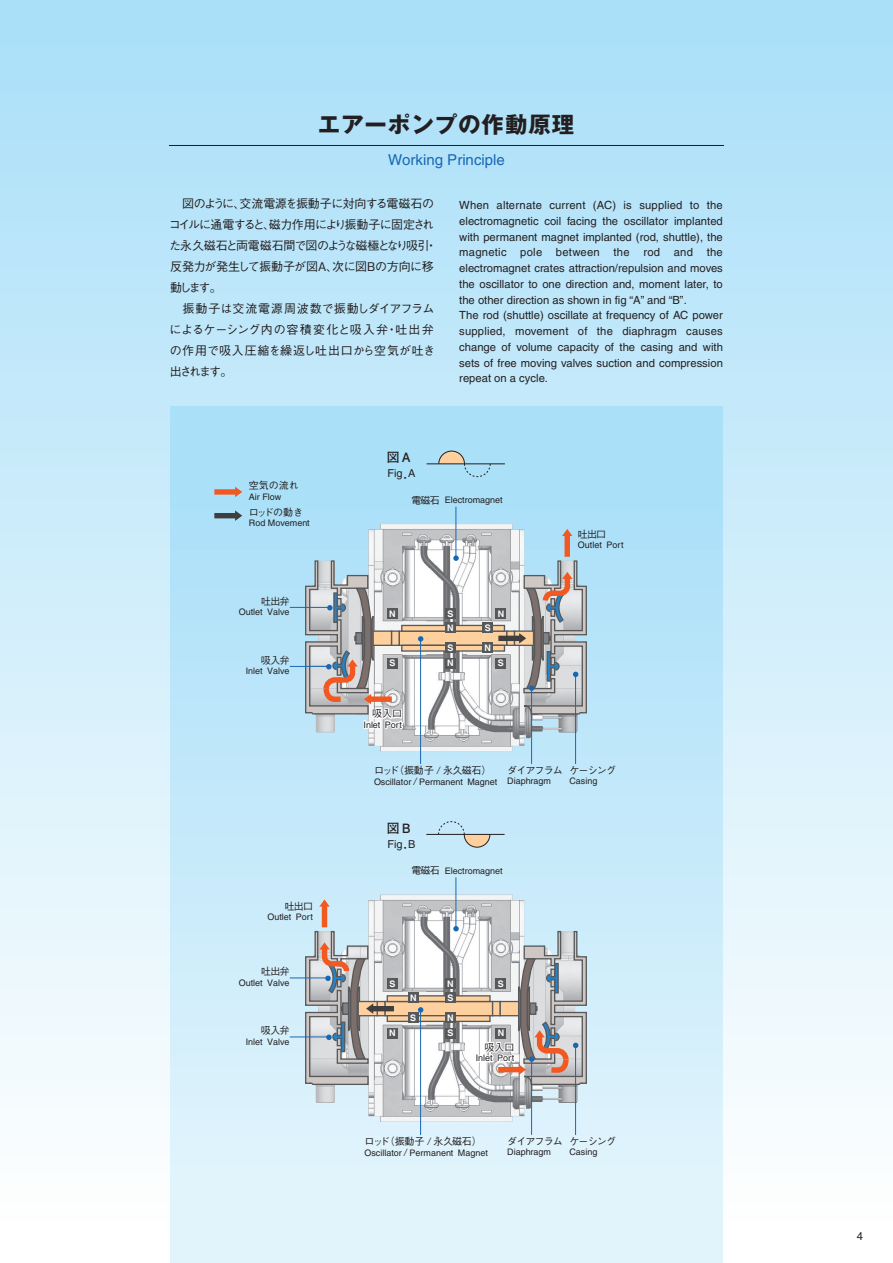
<style>
.page{position:relative;width:893px;height:1263px;background:#fff}
.page>*{position:absolute;margin:0;border:0;box-sizing:border-box;transform-origin:0 0}
.t1{font:700 22.5px "Gothic MB101 Pro";letter-spacing:.04em;color:#231f20}
.t2{font:15px "Helvetica";color:#1768b4}
.t3{font:700 12.9px "Futo Go B101 Pro";color:#231f20}
.t4{font:500 12px/21px "Gothic BBB Pro";letter-spacing:-.04em;color:#231f20}
.t5{font:11.25px/15.8px "Helvetica";color:#231f20}
.t6{font:10.95px "Helvetica";color:#231f20}
.t7{font:500 10.05px "Gothic BBB Pro";letter-spacing:-.085em;color:#231f20}
.t8{font:500 10.05px "Gothic BBB Pro";letter-spacing:-.045em;color:#231f20}
.t9{font:9px "Helvetica";color:#231f20}
.t10{font:700 9px "Helvetica";color:#fff}
.s1{font-family:"Gothic BBB Pro";font-weight:500}
.s2{font-family:"Gothic BBB Pro";font-weight:500;font-size:10.05px}
</style>
<div class="page">
<div style="left:0;top:0;width:893px;height:1263px;background:linear-gradient(to bottom,#a9dff8,#fffffe)"></div>
<div style="left:170px;top:406px;width:553px;height:857px;background:linear-gradient(to bottom,#a6def8,#e6f6fc)"></div>
<img style="left:306px;top:524px;width:280px;height:227px">
<hr style="left:169px;top:145px;width:555px;height:1px;background:#231f20">
<div style="left:399px;top:631px;width:108px;height:14px;background:#fdd09e"></div>
<div style="left:402px;top:625px;width:102px;height:6px;background:#fdd09e"></div>
<div style="left:401px;top:625px;width:104px;height:7px;border:1px solid #57585a"></div>
<div style="left:402px;top:645px;width:102px;height:6px;background:#fdd09e"></div>
<div style="left:401px;top:645px;width:104px;height:7px;border:1px solid #57585a"></div>
<svg style="left:438px;top:450px;width:53px;height:27px"></svg>
<hr style="left:427px;top:463px;width:78px;height:1px;background:#231f20">
<hr style="left:290px;top:607px;width:40px;height:1px;background:#1768b4">
<hr style="left:290px;top:666px;width:39px;height:1px;background:#1768b4">
<hr style="left:420px;top:639px;width:1px;height:125px;background:#1768b4">
<svg style="left:418px;top:636px;width:5px;height:6px"></svg>
<hr style="left:531px;top:688px;width:1px;height:76px;background:#1768b4">
<hr style="left:575px;top:674px;width:1px;height:90px;background:#1768b4">
<hr style="left:456px;top:507px;width:1px;height:52px;background:#1768b4">
<svg style="left:453px;top:555px;width:6px;height:6px"></svg>
<svg style="left:562px;top:529px;width:10px;height:7px"></svg>
<div style="left:565px;top:535px;width:5px;height:22px;background:#f15921"></div>
<svg style="left:235px;top:487px;width:7px;height:10px"></svg>
<div style="left:214px;top:489px;width:22px;height:6px;background:#f15921"></div>
<svg style="left:235px;top:510px;width:7px;height:11px"></svg>
<div style="left:214px;top:513px;width:22px;height:5px;background:#3e3e3f"></div>
<img style="left:306px;top:894px;width:280px;height:228px">
<div style="left:385px;top:1001px;width:108px;height:15px;background:#fdd09e"></div>
<svg style="left:379px;top:1003px;width:4px;height:11px"></svg>
<div style="left:377px;top:1001px;width:8px;height:15px;border:1px solid #57585a"></div>
<svg style="left:373px;top:1003px;width:3px;height:11px"></svg>
<div style="left:358px;top:1001px;width:20px;height:15px;border:1px solid #57585a"></div>
<div style="left:387px;top:996px;width:103px;height:5px;background:#fdd09e"></div>
<div style="left:387px;top:995px;width:104px;height:7px;border:1px solid #57585a"></div>
<div style="left:387px;top:1016px;width:103px;height:5px;background:#fdd09e"></div>
<div style="left:387px;top:1015px;width:104px;height:7px;border:1px solid #57585a"></div>
<hr style="left:420px;top:1010px;width:1px;height:125px;background:#1768b4">
<svg style="left:418px;top:1007px;width:5px;height:6px"></svg>
<hr style="left:531px;top:1059px;width:1px;height:76px;background:#1768b4">
<hr style="left:575px;top:1045px;width:1px;height:90px;background:#1768b4">
<hr style="left:290px;top:978px;width:38px;height:1px;background:#1768b4">
<hr style="left:290px;top:1037px;width:39px;height:1px;background:#1768b4">
<hr style="left:456px;top:877px;width:1px;height:52px;background:#1768b4">
<svg style="left:453px;top:926px;width:6px;height:5px"></svg>
<svg style="left:319px;top:899px;width:11px;height:7px"></svg>
<div style="left:322px;top:906px;width:5px;height:21px;background:#f15921"></div>
<div style="left:373px;top:1006px;width:21px;height:5px;background:#3e3e3f"></div>
<svg style="left:438px;top:821px;width:53px;height:27px"></svg>
<hr style="left:426px;top:834px;width:79px;height:1px;background:#231f20">
<div style="left:445px;top:978px;width:10px;height:10px;background:#57585a"></div>
<div style="left:408px;top:992px;width:10px;height:11px;background:#57585a"></div>
<div style="left:445px;top:992px;width:11px;height:11px;background:#57585a"></div>
<div style="left:408px;top:1012px;width:10px;height:11px;background:#57585a"></div>
<div style="left:445px;top:1012px;width:11px;height:11px;background:#57585a"></div>
<div style="left:387px;top:978px;width:10px;height:10px;background:#57585a"></div>
<div style="left:445px;top:1028px;width:10px;height:10px;background:#57585a"></div>
<div style="left:387px;top:1028px;width:10px;height:10px;background:#57585a"></div>
<div style="left:445px;top:608px;width:10px;height:10px;background:#57585a"></div>
<div style="left:445px;top:622px;width:10px;height:11px;background:#57585a"></div>
<div style="left:482px;top:622px;width:11px;height:11px;background:#57585a"></div>
<div style="left:445px;top:642px;width:10px;height:11px;background:#57585a"></div>
<div style="left:482px;top:642px;width:11px;height:11px;background:#57585a"></div>
<div style="left:445px;top:658px;width:10px;height:10px;background:#57585a"></div>
<svg style="left:304px;top:930px;width:69px;height:156px"></svg>
<svg style="left:475px;top:930px;width:113px;height:183px"></svg>
<svg style="left:487px;top:560px;width:101px;height:155px"></svg>
<svg style="left:304px;top:560px;width:100px;height:220px"></svg>
<h1 class="t1" style="left:318px;top:106px;width:258px">エアーポンプの作動原理</h1>
<h2 class="t2" style="left:388px;top:151px;width:118px">Working Principle</h2>
<p class="t4" style="left:169px;top:192px;width:270px;text-indent:13px">図のように、交流電源を振動子に対向する電磁石のコイルに通電すると、磁力作用により振動子に固定された永久磁石と両電磁石間で図のような磁極となり吸引・反発力が発生して振動子が図A、次に図Bの方向に移動します。</p>
<p class="t4" style="left:170px;top:297px;width:267px;text-align:justify;text-indent:13px">振動子は交流電源周波数で振動しダイアフラムによるケーシング内の容積変化と吸入弁・吐出弁の作用で吸入圧縮を繰返し吐出口から空気が吐き出されます。</p>
<p class="t5" style="left:459px;top:197px;width:265px">When alternate current (AC) is supplied to the electromagnetic coil facing the oscillator implanted with permanent magnet implanted (rod, shuttle), the magnetic pole between the rod and the electromagnet crates attraction/repulsion and moves the oscillator to one direction and, moment later, to the other direction as shown in fig “A” and “B”.<br>The rod (shuttle) oscillate at frequency of AC power supplied, movement of the diaphragm causes change of volume capacity of the casing and with sets of free moving valves suction and compression repeat on a cycle.</p>
<p class="t7" style="left:249px;top:477px;width:51px">空気の流れ</p>
<p class="t9" style="left:249px;top:491px;width:34px">Air Flow</p>
<p class="t7" style="left:249px;top:504px;width:56px">ロッドの動き</p>
<p class="t9" style="left:249px;top:517px;width:62px">Rod Movement</p>
<p class="t7" style="left:261px;top:593px;width:30px">吐出弁</p>
<p class="t9" style="left:239px;top:607px;width:52px">Outlet Valve</p>
<p class="t7" style="left:261px;top:652px;width:30px">吸入弁</p>
<p class="t9" style="left:246px;top:666px;width:45px">Inlet Valve</p>
<p class="t7" style="left:285px;top:898px;width:30px">吐出口</p>
<p class="t9" style="left:267px;top:912px;width:47px">Outlet Port</p>
<p class="t7" style="left:261px;top:963px;width:30px">吐出弁</p>
<p class="t9" style="left:239px;top:977px;width:52px">Outlet Valve</p>
<p class="t7" style="left:261px;top:1022px;width:30px">吸入弁</p>
<p class="t9" style="left:246px;top:1036px;width:45px">Inlet Valve</p>
<p class="t3" style="left:387px;top:447px;width:27px">図Ａ</p>
<p class="t6" style="left:388px;top:467px;width:29px">Fig<span class="s1">・</span>A</p>
<p class="t7" style="left:411px;top:492px;width:30px">電磁石</p>
<p class="t9" style="left:445px;top:495px;width:59px">Electromagnet</p>
<p class="t10" style="left:389px;top:608px;width:8px">N</p>
<p class="t10" style="left:447px;top:608px;width:7px">S</p>
<p class="t10" style="left:498px;top:608px;width:8px">N</p>
<p class="t10" style="left:447px;top:622px;width:8px">N</p>
<p class="t10" style="left:485px;top:622px;width:7px">S</p>
<p class="t10" style="left:447px;top:642px;width:7px">S</p>
<p class="t10" style="left:484px;top:642px;width:8px">N</p>
<p class="t10" style="left:389px;top:658px;width:7px">S</p>
<p class="t10" style="left:447px;top:658px;width:8px">N</p>
<p class="t10" style="left:498px;top:658px;width:7px">S</p>
<p class="t7" style="left:372px;top:705px;width:31px">吸入口</p>
<p class="t9" style="left:363px;top:719px;width:40px">Inlet Port</p>
<p class="t7" style="left:578px;top:526px;width:30px">吐出口</p>
<p class="t9" style="left:578px;top:540px;width:47px">Outlet Port</p>
<p class="t8" style="left:374px;top:763px;width:119px">ロッド（振動子 / 永久磁石）</p>
<p class="t9" style="left:374px;top:776px;width:125px">Oscillator <span class="s2">/</span> Permanent Magnet</p>
<p class="t7" style="left:569px;top:762px;width:48px">ケーシング</p>
<p class="t9" style="left:569px;top:776px;width:29px">Casing</p>
<p class="t7" style="left:507px;top:762px;width:57px">ダイアフラム</p>
<p class="t9" style="left:507px;top:776px;width:45px">Diaphragm</p>
<p class="t3" style="left:387px;top:817px;width:27px">図Ｂ</p>
<p class="t6" style="left:388px;top:837px;width:29px">Fig<span class="s1">・</span>B</p>
<p class="t7" style="left:411px;top:862px;width:30px">電磁石</p>
<p class="t9" style="left:445px;top:865px;width:59px">Electromagnet</p>
<p class="t10" style="left:389px;top:978px;width:7px">S</p>
<p class="t10" style="left:447px;top:978px;width:8px">N</p>
<p class="t10" style="left:498px;top:978px;width:7px">S</p>
<p class="t10" style="left:410px;top:992px;width:8px">N</p>
<p class="t10" style="left:448px;top:992px;width:7px">S</p>
<p class="t10" style="left:410px;top:1012px;width:7px">S</p>
<p class="t10" style="left:447px;top:1012px;width:8px">N</p>
<p class="t10" style="left:389px;top:1028px;width:8px">N</p>
<p class="t10" style="left:447px;top:1028px;width:7px">S</p>
<p class="t10" style="left:498px;top:1028px;width:8px">N</p>
<p class="t7" style="left:484px;top:1039px;width:31px">吸入口</p>
<p class="t9" style="left:476px;top:1053px;width:40px">Inlet Port</p>
<p class="t8" style="left:364px;top:1133px;width:119px">ロッド（振動子 / 永久磁石）</p>
<p class="t9" style="left:364px;top:1147px;width:125px">Oscillator <span class="s2">/</span> Permanent Magnet</p>
<p class="t7" style="left:569px;top:1133px;width:48px">ケーシング</p>
<p class="t9" style="left:569px;top:1147px;width:29px">Casing</p>
<p class="t7" style="left:507px;top:1133px;width:57px">ダイアフラム</p>
<p class="t9" style="left:507px;top:1147px;width:45px">Diaphragm</p>
<p class="t5" style="left:857px;top:1228px;width:8px">4</p>
</div>
